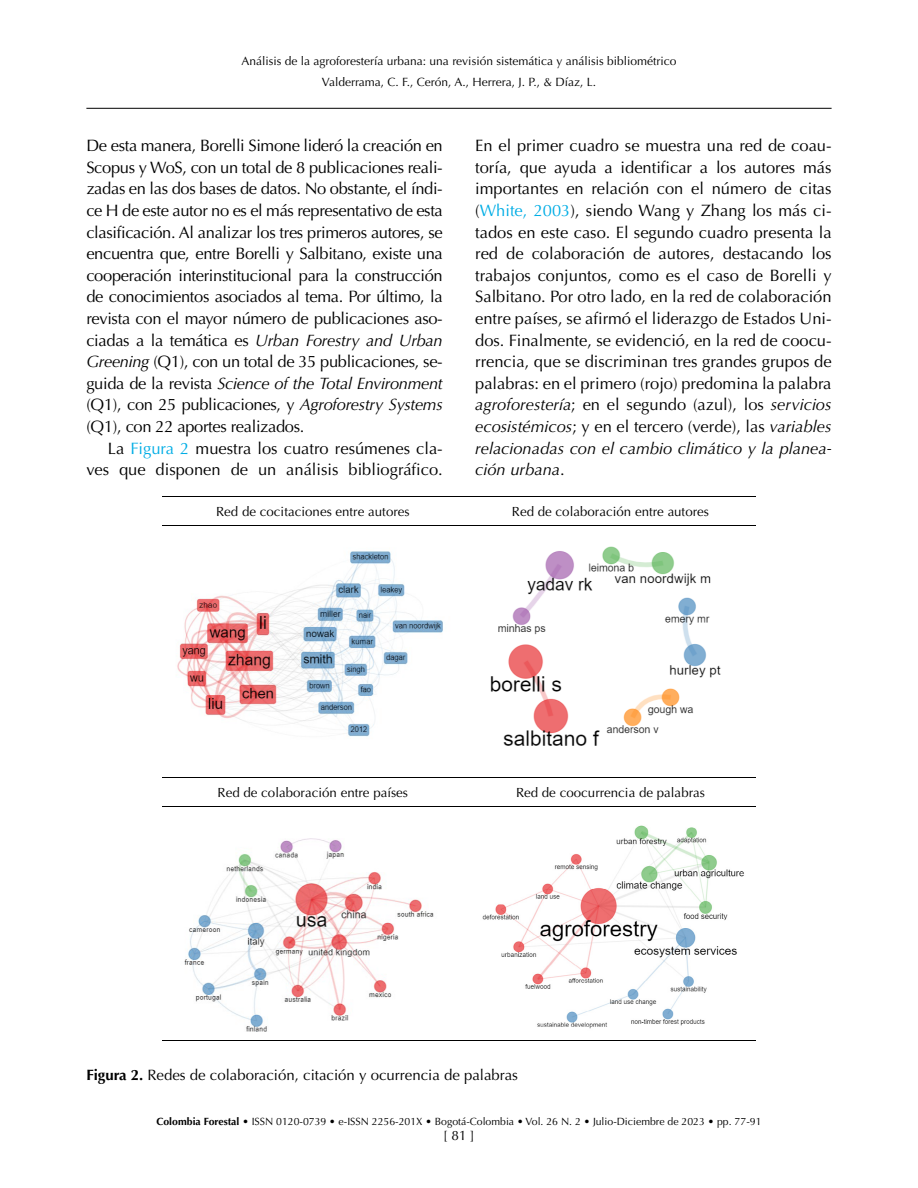
<style>
.page{position:relative;width:918px;height:1188px;background:#fff}
.page>*{position:absolute;margin:0;border:0;box-sizing:border-box;transform-origin:0 0}
.t1{font:16.5px/21.6px "Optima LT Std";color:#000;text-align:justify}
.t2{font:15px "Optima LT Std";color:#000}
.t3{font:13.5px "Optima LT Std";color:#000}
.t4{font:13.35px "Optima LT Std";color:#000}
.t5{font:12px/21.6px "Optima LT Std";color:#000;text-align:center}
.t6{font:10.5px "Optima LT Std";color:#000}
.s1{font-style:italic}
.s2{color:#00ade5}
.s3{font-weight:700}
</style>
<div class="page">
<hr style="left:86px;top:108px;width:746px;height:1px;background:#000">
<hr style="left:162px;top:496px;width:298px;height:1px;background:#000">
<hr style="left:460px;top:496px;width:296px;height:1px;background:#000">
<hr style="left:162px;top:525px;width:298px;height:1px;background:#000">
<hr style="left:460px;top:525px;width:296px;height:1px;background:#000">
<hr style="left:162px;top:777px;width:298px;height:1px;background:#000">
<hr style="left:460px;top:777px;width:296px;height:1px;background:#000">
<hr style="left:162px;top:807px;width:298px;height:1px;background:#000">
<hr style="left:460px;top:807px;width:296px;height:1px;background:#000">
<hr style="left:162px;top:1040px;width:298px;height:1px;background:#000">
<hr style="left:459px;top:1040px;width:297px;height:1px;background:#000">
<img style="left:177px;top:551px;width:266px;height:186px">
<img style="left:490px;top:546px;width:231px;height:200px">
<img style="left:184px;top:838px;width:250px;height:194px">
<img style="left:482px;top:825px;width:262px;height:204px">
<p class="t5" style="left:242px;top:50px;width:436px">Análisis de la agroforestería urbana: una revisión sistemática y análisis bibliométrico<br>Valderrama, C. F., Cerón, A., Herrera, J. P., &amp; Díaz, L.</p>
<p class="t1" style="left:86px;top:135px;width:358px">De esta manera, Borelli Simone lideró la creación en Scopus y WoS, con un total de 8 publicaciones reali&shy;zadas en las dos bases de datos. No obstante, el índi&shy;ce H de este autor no es el más representativo de esta clasificación. Al analizar los tres primeros autores, se encuentra que, entre Borelli y Salbitano, existe una cooperación interinstitucional para la construcción de conocimientos asociados al tema. Por último, la revista con el mayor número de publicaciones aso&shy;ciadas a la temática es <span class="s1">Urban Forestry and Urban Greening</span> (Q1), con un total de 35 publicaciones, se&shy;guida de la revista <span class="s1">Science of the Total Environment </span>(Q1), con 25 publicaciones, y <span class="s1">Agroforestry Systems </span>(Q1), con 22 aportes realizados.</p>
<p class="t1" style="left:86px;top:437px;width:358px;text-align:right">La <span class="s2">Figura 2</span> muestra los cuatro resúmenes cla&shy;ves que disponen de un análisis bibliográfico.</p>
<p class="t1" style="left:475px;top:135px;width:358px">En el primer cuadro se muestra una red de coau&shy;toría, que ayuda a identificar a los autores más importantes en relación con el número de citas (<span class="s2">White, 2003</span>), siendo Wang y Zhang los más ci&shy;tados en este caso. El segundo cuadro presenta la red de colaboración de autores, destacando los trabajos conjuntos, como es el caso de Borelli y Salbitano. Por otro lado, en la red de colaboración entre países, se afirmó el liderazgo de Estados Uni&shy;dos. Finalmente, se evidenció, en la red de coocu&shy;rrencia, que se discriminan tres grandes grupos de palabras: en el primero (rojo) predomina la palabra <span class="s1">agroforestería</span>; en el segundo (azul), los <span class="s1">servicios ecosistémicos</span>; y en el tercero (verde), las <span class="s1">variables relacionadas con el cambio climático y la planea&shy;ción urbana</span>.</p>
<p class="t4" style="left:216px;top:504px;width:195px">Red de cocitaciones entre autores</p>
<p class="t4" style="left:512px;top:504px;width:199px">Red de colaboración entre autores</p>
<p class="t4" style="left:218px;top:785px;width:192px">Red de colaboración entre países</p>
<p class="t4" style="left:516px;top:785px;width:191px">Red de coocurrencia de palabras</p>
<p class="t2" style="left:86px;top:1066px;width:433px"><span class="s3">Figura 2.</span> Redes de colaboración, citación y ocurrencia de palabras</p>
<p class="t6" style="left:156px;top:1115px;width:607px"><span class="s3">Colombia Forestal</span> • ISSN 0120-0739 • e-ISSN 2256-201X • Bogotá-Colombia • Vol. 26 N. 2 • Julio-Diciembre de 2023 • pp. 77-91</p>
<p class="t3" style="left:443px;top:1127px;width:33px">[ 81 ]</p>
</div>
